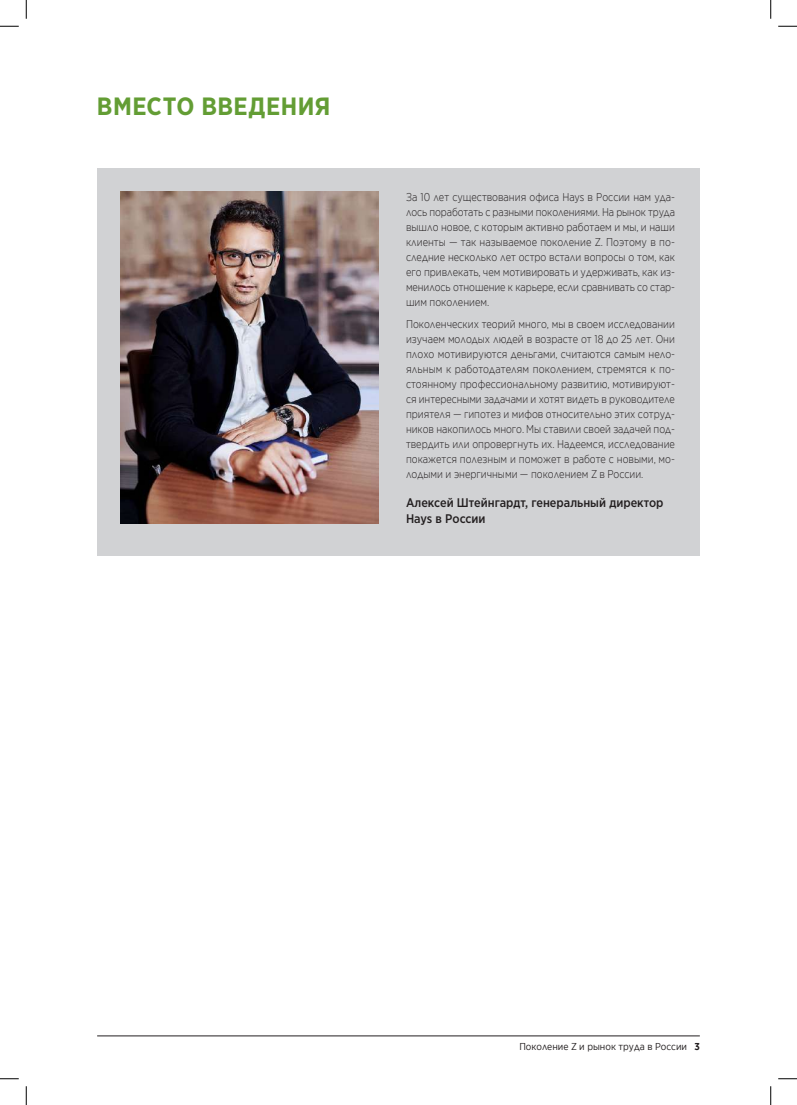
<style>
.page{position:relative;width:797px;height:1105px;background:#fff}
.page>*{position:absolute;margin:0;border:0;box-sizing:border-box;transform-origin:0 0}
.t1{font:700 25px "Gotham Pro Narrow";letter-spacing:.02em;color:#639d34}
.t2{font:500 12.5px/16.2px "Gotham Pro Narrow";color:#231f20}
.t3{font:300 11.25px/15px "Gotham Narrow";color:#231f20;text-align:justify;scale:.95 1}
.t4{font:10px "Gotham Narrow";color:#231f20}
.s1{font-weight:700}
</style>
<div class="page">
<hr style="left:97px;top:1035px;width:602px;height:1px;background:#231f20">
<div style="left:98px;top:168px;width:601px;height:387px;background:#d1d2d4"></div>
<img style="left:121px;top:192px;width:257px;height:331px">
<svg style="left:0;top:25px;width:19px;height:2px"></svg>
<svg style="left:778px;top:25px;width:19px;height:2px"></svg>
<svg style="left:0;top:1078px;width:19px;height:1px"></svg>
<svg style="left:778px;top:1078px;width:19px;height:1px"></svg>
<svg style="left:25px;top:0;width:2px;height:19px"></svg>
<svg style="left:25px;top:1086px;width:2px;height:19px"></svg>
<svg style="left:770px;top:0;width:1px;height:19px"></svg>
<svg style="left:770px;top:1086px;width:1px;height:19px"></svg>
<h1 class="t1" style="left:97px;top:91px;width:235px">ВМЕСТО ВВЕДЕНИЯ</h1>
<p class="t3" style="left:406px;top:189px;width:285px">За 10 лет существования офиса Hays в России нам уда&shy;лось поработать с разными поколениями. На рынок труда вышло новое, с которым активно работаем и мы, и наши клиенты — так называемое поколение Z. Поэтому в по&shy;следние несколько лет остро встали вопросы о том, как его привлекать, чем мотивировать и удерживать, как из&shy;менилось отношение к карьере, если сравнивать со стар&shy;шим поколением.</p>
<p class="t3" style="left:406px;top:316px;width:285px">Поколенческих теорий много, мы в своем исследовании изучаем молодых людей в возрасте от 18 до 25 лет. Они плохо мотивируются деньгами, считаются самым нело&shy;яльным к работодателям поколением, стремятся к по&shy;стоянному профессиональному развитию, мотивируют&shy;ся интересными задачами и хотят видеть в руководителе приятеля — гипотез и мифов относительно этих сотруд&shy;ников накопилось много. Мы ставили своей задачей под&shy;твердить или опровергнуть их. Надеемся, исследование покажется полезным и поможет в работе с новыми, мо&shy;лодыми и энергичными — поколением Z в России.</p>
<p class="t2" style="left:406px;top:494px;width:259px">Алексей Штейнгардт, генеральный директор<br>Hays в России</p>
<p class="t4" style="left:519px;top:1041px;width:182px">Поколение Z и рынок труда в России <span class="s1">3</span></p>
</div>
